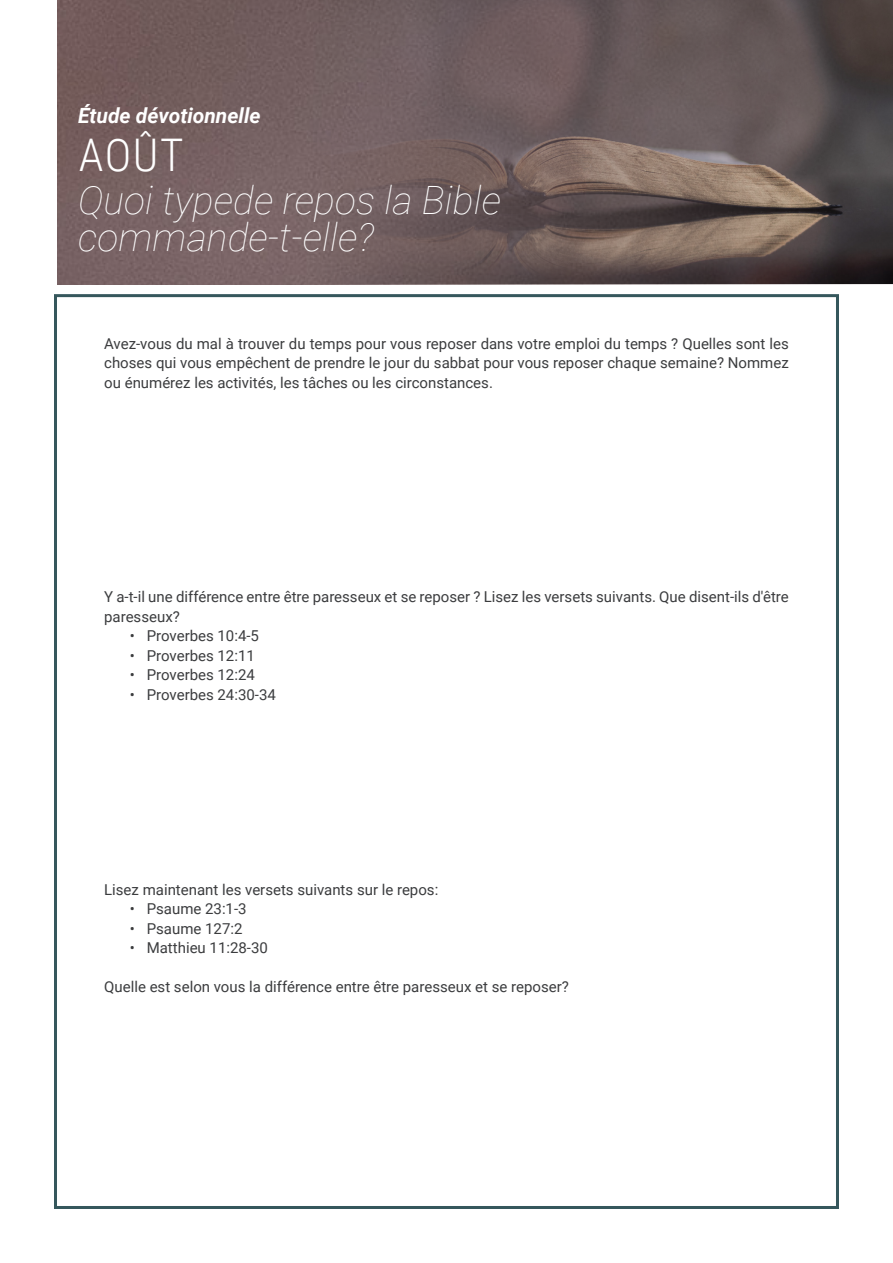
<style>
.page{position:relative;width:893px;height:1263px;background:#fff}
.page>*{position:absolute;margin:0;border:0;box-sizing:border-box;transform-origin:0 0}
.t1{font:300 45px "Roboto Condensed";color:#fff}
.t2{font:italic 100 39px/37.5px "Roboto";color:#fff}
.t3{font:italic 700 21px "Roboto";color:#fff}
.t4{font:15px/19.5px "Roboto";color:#3b3c3e;text-align:justify}
</style>
<div class="page">
<img style="left:57px;top:0;width:836px;height:285px">
<p class="t3" style="left:78px;top:101px;width:184px">Étude dévotionnelle</p>
<p class="t1" style="left:79px;top:123px;width:106px">AOÛT</p>
<p class="t2" style="left:78px;top:180px;width:424px">Quoi typede repos la Bible commande-t-elle?</p>
<p class="t4" style="left:104px;top:333px;width:686px">Avez-vous du mal à trouver du temps pour vous reposer dans votre emploi du temps ? Quelles sont les choses qui vous empêchent de prendre le jour du sabbat pour vous reposer chaque semaine? Nommez ou énumérez les activités, les tâches ou les circonstances.</p>
<p class="t4" style="left:104px;top:586px;width:686px">Y a-t-il une différence entre être paresseux et se reposer ? Lisez les versets suivants. Que disent-ils d'être paresseux?</p>
<p class="t4" style="left:130px;top:625px;width:131px">• Proverbes 10:4-5</p>
<p class="t4" style="left:130px;top:645px;width:127px">• Proverbes 12:11</p>
<p class="t4" style="left:130px;top:664px;width:127px">• Proverbes 12:24</p>
<p class="t4" style="left:130px;top:684px;width:148px">• Proverbes 24:30-34</p>
<p class="t4" style="left:104px;top:879px;width:336px">Lisez maintenant les versets suivants sur le repos:</p>
<p class="t4" style="left:130px;top:898px;width:118px">• Psaume 23:1-3</p>
<p class="t4" style="left:130px;top:918px;width:114px">• Psaume 127:2</p>
<p class="t4" style="left:130px;top:937px;width:140px">• Matthieu 11:28-30</p>
<p class="t4" style="left:104px;top:976px;width:466px">Quelle est selon vous la différence entre être paresseux et se reposer?</p>
</div>
